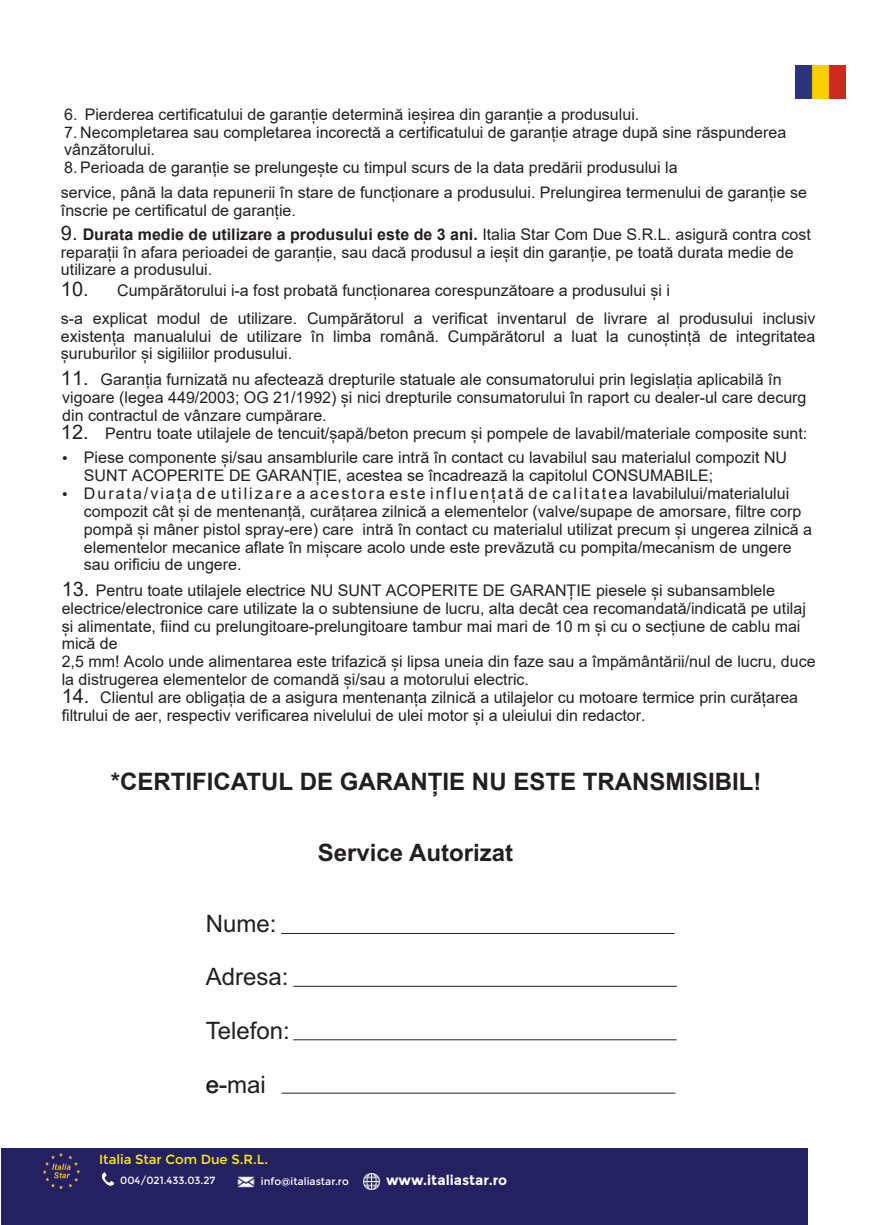
<style>
.page{position:relative;width:874px;height:1225px;background:#fff}
.page>*{position:absolute;margin:0;border:0;box-sizing:border-box;transform-origin:0 0}
.t1{font:700 24px "Arial";color:#231f20}
.t2{font:24px "Arial";color:#231f20}
.t3{font:700 24px "Arial";color:#231f20}
.t4{font:16px/17.8px "Arial";color:#231f20}
.t5{font:700 13.8px "Montserrat";color:#fff}
.t6{font:13.2px "Montserrat";color:#fff101}
.t7{font:10.4px "Montserrat";color:#fff}
.s1{font-size:20px}
.s2{font-weight:700}
.s3{font-style:inherit}
</style>
<div class="page">
<div style="left:1px;top:1149px;width:806px;height:76px;background:#252161"></div>
<img style="left:44px;top:1153px;width:36px;height:35px">
<svg style="left:101px;top:1172px;width:13px;height:13px"></svg>
<img style="left:237px;top:1176px;width:18px;height:12px">
<img style="left:363px;top:1173px;width:16px;height:16px">
<img style="left:795px;top:65px;width:50px;height:34px">
<hr style="left:281px;top:933px;width:393px;height:1px;background:#231f20">
<hr style="left:293px;top:985px;width:383px;height:1px;background:#231f20">
<hr style="left:293px;top:1039px;width:383px;height:1px;background:#231f20">
<hr style="left:281px;top:1092px;width:394px;height:1px;background:#231f20">
<p class="t4" style="left:64px;top:105px;width:576px">6. Pierderea certificatului de garanție determină ieșirea din garanție a produsului.</p>
<p class="t4" style="left:64px;top:123px;width:723px">7. Necompletarea sau completarea incorectă a certificatului de garanție atrage după sine răspunderea vânzătorului.</p>
<p class="t4" style="left:61px;top:155px;width:747px;line-height:24.6px">8. Perioada de garanție se prelungește cu timpul scurs de la data predării produsului la<br>service, până la data repunerii în stare de funcționare a produsului. Prelungirea termenului de garanție se</p>
<p class="t4" style="left:61px;top:201px;width:236px">înscrie pe certificatul de garanție.</p>
<p class="t4" style="left:61px;top:225px;width:751px"><span class="s1">9.</span> <span class="s2">Durata medie de utilizare a produsului este de 3 ani.</span> Italia Star Com Due S.R.L. asigură contra cost reparații în afara perioadei de garanție, sau dacă produsul a ieșit din garanție, pe toată durata medie de utilizare a produsului.</p>
<p class="t4" style="left:61px;top:276px;width:755px;line-height:28.2px"><span class="s1">10.</span> Cumpărătorului i-a fost probată funcționarea corespunzătoare a produsului și i<br>s-a explicat modul de utilizare. Cumpărătorul a verificat inventarul de livrare al produsului inclusiv</p>
<p class="t4" style="left:61px;top:327px;width:755px">existența manualului de utilizare în limba română. Cumpărătorul a luat la cunoștință de integritatea șuruburilor și sigiliilor produsului.</p>
<p class="t4" style="left:61px;top:371px;width:746px"><span class="s1">11.</span> Garanția furnizată nu afectează drepturile statuale ale consumatorului prin legislația aplicabilă în vigoare (legea 449/2003; OG 21/1992) și nici drepturile consumatorului în raport cu dealer-ul care decurg din contractul de vânzare cumpărare.</p>
<p class="t4" style="left:61px;top:424px;width:747px"><span class="s1">12.</span> Pentru toate utilajele de tencuit/șapă/beton precum și pompele de lavabil/materiale composite sunt:</p>
<p class="t4" style="left:84px;top:448px;width:729px">Piese componente și/sau ansamblurile care intră în contact cu lavabilul sau materialul compozit NU SUNT ACOPERITE DE GARANȚIE, acestea se încadrează la capitolul CONSUMABILE<span class="s3">; </span>Durata/viața de utilizare a acestora este influențată de calitatea lavabilului/materialului compozit cât și de mentenanță, curățarea zilnică a elementelor (valve/supape de amorsare, filtre corp pompă și mâner pistol spray-ere) care intră în contact cu materialul utilizat precum și ungerea zilnică a elementelor mecanice aflate în mișcare acolo unde este prevăzută cu pompita/mecanism de ungere sau orificiu de ungere.</p>
<p class="t4" style="left:62px;top:581px;width:755px"><span class="s1">13.</span> Pentru toate utilajele electrice NU SUNT ACOPERITE DE GARANȚIE piesele și subansamblele electrice/electronice care utilizate la o subtensiune de lucru, alta decât cea recomandată/indicată pe utilaj și alimentate, fiind cu prelungitoare-prelungitoare tambur mai mari de 10 m și cu o secțiune de cablu mai mică de<br>2,5 mm! Acolo unde alimentarea este trifazică și lipsa uneia din faze sau a împământării/nul de lucru, duce la distrugerea elementelor de comandă și/sau a motorului electric.</p>
<p class="t4" style="left:62px;top:688px;width:737px"><span class="s1">14.</span> Clientul are obligația de a asigura mentenanț<span class="s3">a</span> zilnică a utilajelor cu motoare termice prin curățarea filtrului de aer, respectiv verificarea nivelului de ulei motor și a uleiului din redactor.</p>
<h1 class="t1" style="left:111px;top:764px;width:652px"><span class="s3">*</span>CERTIFICATUL DE GARANȚIE NU ESTE TRANSMISIBIL<span class="s3">!</span></h1>
<h1 class="t2" style="left:205px;top:914px;width:72px">Nume:</h1>
<h1 class="t2" style="left:206px;top:967px;width:84px">Adresa:</h1>
<h1 class="t2" style="left:206px;top:1021px;width:86px">Telefon:</h1>
<h1 class="t2" style="left:206px;top:1075px;width:61px">e-mai</h1>
<h1 class="t3" style="left:317px;top:843px;width:197px">Service Autorizat</h1>
<p class="t6" style="left:99px;top:1152px;width:170px">Italia Star Com Due S.R.L.</p>
<p class="t7" style="left:120px;top:1174px;width:97px">004/021.433.03.27</p>
<p class="t7" style="left:261px;top:1175px;width:89px">info@italiastar.ro</p>
<p class="t5" style="left:386px;top:1171px;width:123px">www.italiastar.ro</p>
</div>
